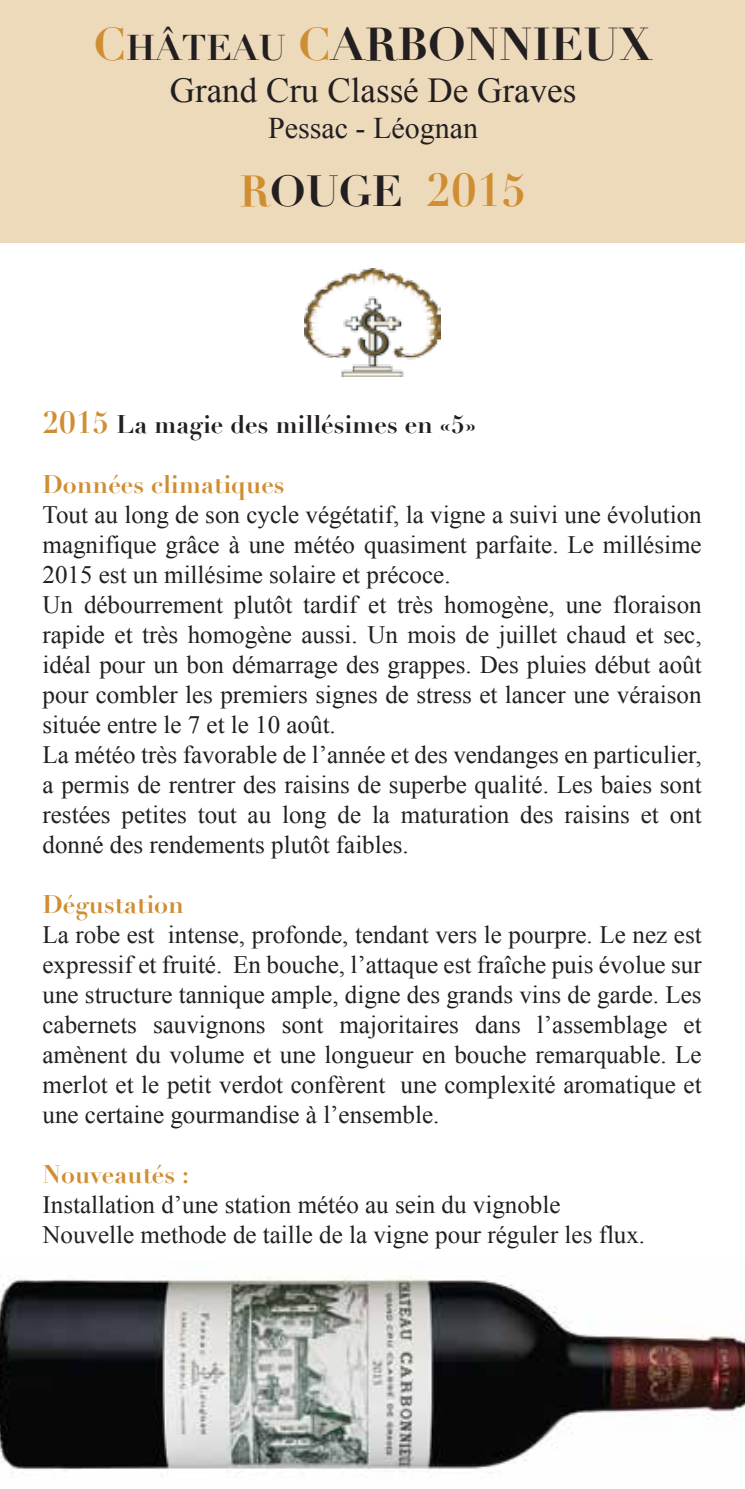
<style>
.page{position:relative;width:745px;height:1489px;background:#fff}
.page>*{position:absolute;margin:0;border:0;box-sizing:border-box;transform-origin:0 0}
.t1{font:700 45px "Didot";color:#231f20}
.t2{font:700 42.5px "Didot";color:#231f20}
.t3{font:35px "Times New Roman";color:#231f20}
.t4{font:30px "Times New Roman";color:#231f20}
.t5{font:25px/30px "Times New Roman";color:#231f20}
.t6{font:700 25px "Didot";color:#d08e33}
.t7{font:700 25px "Didot";color:#231f20}
.s1{color:#d08e33}
.s2{font-size:35px}
.s3{font-size:45px;color:#d08e33}
.s4{font-size:30px;color:#d08e33}
</style>
<div class="page">
<div style="left:0;top:0;width:744px;height:243px;background:#eddabb"></div>
<img style="left:305px;top:268px;width:135px;height:108px">
<img style="left:0;top:1275px;width:744px;height:202px">
<h1 class="t1" style="left:93px;top:16px;width:560px"><span class="s1">C</span><span class="s2">HÂTEAU</span> <span class="s1">C</span>ARBONNIEUX</h1>
<h3 class="t3" style="left:170px;top:67px;width:408px">Grand Cru Classé De Graves</h3>
<p class="t4" style="left:268px;top:108px;width:211px">Pessac - Léognan</p>
<h2 class="t2" style="left:239px;top:164px;width:288px"><span class="s1">R</span>OUGE <span class="s3">2015</span></h2>
<p class="t7" style="left:42px;top:408px;width:435px"><span class="s4">2015</span> La magie des millésimes en «5»</p>
<p class="t6" style="left:42px;top:468px;width:243px">Données climatiques</p>
<p class="t5" style="left:42px;top:499px;width:660px">Tout au long de son cycle végétatif, la vigne a suivi une évolution magnifique grâce à une météo quasiment parfaite. Le millésime 2015 est un millésime solaire et précoce.<br>Un débourrement plutôt tardif et très homogène, une floraison rapide et très homogène aussi. Un mois de juillet chaud et sec, idéal pour un bon démarrage des grappes. Des pluies début août pour combler les premiers signes de stress et lancer une véraison située entre le 7 et le 10 août.<br>La météo très favorable de l’année et des vendanges en particulier, a permis de rentrer des raisins de superbe qualité. Les baies sont restées petites tout au long de la maturation des raisins et ont donné des rendements plutôt faibles.</p>
<p class="t6" style="left:42px;top:888px;width:143px">Dégustation</p>
<p class="t5" style="left:42px;top:919px;width:660px;text-align:justify">La robe est intense, profonde, tendant vers le pourpre. Le nez est expressif et fruité. En bouche, l’attaque est fraîche puis évolue sur une structure tannique ample, digne des grands vins de garde. Les cabernets sauvignons sont majoritaires dans l’assemblage et amènent du volume et une longueur en bouche remarquable. Le merlot et le petit verdot confèrent une complexité aromatique et une certaine gourmandise à l’ensemble.</p>
<p class="t6" style="left:42px;top:1158px;width:148px">Nouveautés :</p>
<p class="t5" style="left:42px;top:1189px;width:603px">Installation d’une station météo au sein du vignoble<br>Nouvelle methode de taille de la vigne pour réguler les flux.</p>
</div>
